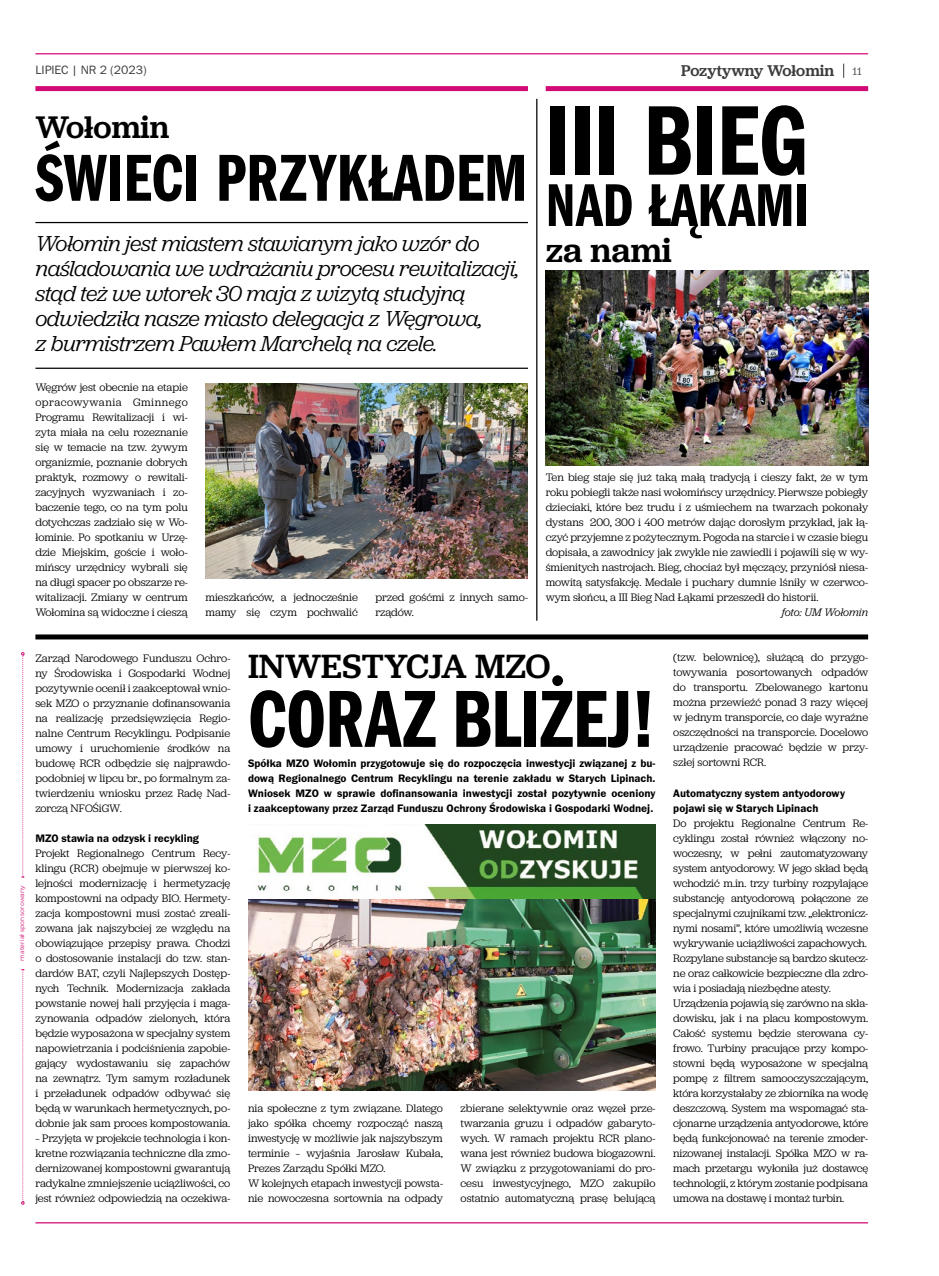
<style>
.page{position:relative;width:939px;height:1276px;background:#fff}
.page>*{position:absolute;margin:0;border:0;box-sizing:border-box;transform-origin:0 0}
.t1{font:102.5px "Franklin Gothic URW Com Dem";color:#000}
.t2{font:83.75px "Franklin Gothic URW Com Dem";letter-spacing:-.01em;color:#000}
.t3{font:68.75px "Franklin Gothic URW Com Dem";color:#000}
.t4{font:62.5px "Franklin Gothic URW Com Dem";color:#000}
.t5{font:500 35px "Jubilat";letter-spacing:-.005em;color:#000}
.t6{font:500 32.5px "Jubilat";color:#000}
.t7{font:italic 22.5px/25px "Jubilat";letter-spacing:-.02em;color:#000}
.t8{font:500 16.25px "Jubilat";color:#3c3c3b}
.t9{font:12.5px "Franklin Gothic URW Boo";color:#3c3c3b}
.t10{font:11.25px/15px "Jubilat";letter-spacing:-.01em;color:#000;text-align:justify}
.t11{font:11.25px/15px "Franklin Gothic URW Dem";color:#000;text-align:justify}
.t12{font:italic 11.25px "Jubilat";letter-spacing:-.005em;color:#000}
.t13{font:6.25px "Montserrat";letter-spacing:.015em;color:#ce1376}
.s1{font-weight:400;font-size:11.25px}
</style>
<div class="page">
<svg style="left:843px;top:64px;width:1px;height:14px"></svg>
<hr style="left:35px;top:53px;width:833px;height:1px;background:#d10a75">
<hr style="left:35px;top:1222px;width:833px;height:1px;background:#d10a75">
<div style="left:35px;top:634px;width:833px;height:5px;background:#000"></div>
<hr style="left:35px;top:222px;width:493px;height:1px;background:#000">
<hr style="left:35px;top:368px;width:493px;height:1px;background:#000">
<hr style="left:536px;top:99px;width:1px;height:521px;background:#000">
<div style="left:35px;top:86px;width:493px;height:5px;background:#d10a75"></div>
<div style="left:546px;top:86px;width:322px;height:5px;background:#d10a75"></div>
<svg style="left:21px;top:652px;width:3px;height:225px"></svg>
<svg style="left:21px;top:969px;width:3px;height:235px"></svg>
<img style="left:248px;top:898px;width:408px;height:192px">
<img style="left:257px;top:824px;width:399px;height:74px">
<img style="left:206px;top:384px;width:322px;height:195px">
<img style="left:546px;top:270px;width:322px;height:195px">
<p class="t9" style="left:35px;top:62px;width:113px">LIPIEC | NR 2 (2023)</p>
<h3 class="t8" style="left:681px;top:60px;width:182px">Pozytywny Wołomin <span class="s1">11</span></h3>
<h3 class="t6" style="left:35px;top:106px;width:135px">Wołomin</h3>
<h3 class="t3" style="left:35px;top:130px;width:493px">ŚWIECI PRZYKŁADEM</h3>
<h3 class="t7" style="left:35px;top:230px;width:485px">Wołomin jest miastem stawianym jako wzór do naśladowania we wdrażaniu procesu rewitalizacji, stąd też we wtorek 30 maja z wizytą studyjną odwiedziła nasze miasto delegacja z Węgrowa,<br>z burmistrzem Pawłem Marchelą na czele.</h3>
<p class="t10" style="left:35px;top:380px;width:154px">Węgrów jest obecnie na etapie opracowywania Gminnego Programu Rewitalizacji i wi&shy;zyta miała na celu rozeznanie się w temacie na tzw. żywym organizmie, poznanie dobrych praktyk, rozmowy o rewitali&shy;zacyjnych wyzwaniach i zo&shy;baczenie tego, co na tym polu dotychczas zadziało się w Wo&shy;łominie. Po spotkaniu w Urzę&shy;dzie Miejskim, goście i woło&shy;mińscy urzędnicy wybrali się na długi spacer po obszarze re&shy;witalizacji. Zmiany w centrum Wołomina są widoczne i cieszą</p>
<p class="t10" style="left:206px;top:590px;width:154px">mieszkańców, a jednocześnie mamy się czym pochwalić</p>
<p class="t10" style="left:376px;top:590px;width:154px">przed gośćmi z innych samo&shy;rządów.</p>
<h1 class="t1" style="left:546px;top:69px;width:264px">III BIEG</h1>
<h3 class="t4" style="left:546px;top:162px;width:265px">NAD ŁĄKAMI</h3>
<h3 class="t5" style="left:546px;top:228px;width:128px">za nami</h3>
<p class="t10" style="left:546px;top:470px;width:324px">Ten bieg staje się już taką małą tradycją i cieszy fakt, że w tym roku pobiegli także nasi wołomińscy urzędnicy. Pierwsze pobiegły dzieciaki, które bez trudu i z uśmiechem na twarzach pokonały dystans 200, 300 i 400 metrów dając dorosłym przykład, jak łą&shy;czyć przyjemne z pożytecznym. Pogoda na starcie i w czasie biegu dopisała, a zawodnicy jak zwykle nie zawiedli i pojawili się w wy&shy;śmienitych nastrojach. Bieg, chociaż był męczący, przyniósł niesa&shy;mowitą satysfakcję. Medale i puchary dumnie lśniły w czerwco&shy;wym słońcu, a III Bieg Nad Łąkami przeszedł do historii.</p>
<p class="t12" style="left:782px;top:606px;width:88px">foto: UM Wołomin</p>
<p class="t13" style="left:18px;top:960px;width:77px;rotate:-90deg">materiał sponsorowany</p>
<p class="t10" style="left:35px;top:650px;width:196px">Zarząd Narodowego Funduszu Ochro&shy;ny Środowiska i Gospodarki Wodnej pozytywnie ocenił i zaakceptował wnio&shy;sek MZO o przyznanie dofinansowania na realizację przedsięwzięcia Regio&shy;nalne Centrum Recyklingu. Podpisanie umowy i uruchomienie środków na budowę RCR odbędzie się najprawdo&shy;podobniej w lipcu br., po formalnym za&shy;twierdzeniu wniosku przez Radę Nad&shy;zorczą NFOŚiGW.</p>
<p class="t11" style="left:35px;top:830px;width:165px">MZO stawia na odzysk i recykling</p>
<p class="t10" style="left:35px;top:845px;width:196px">Projekt Regionalnego Centrum Recy&shy;klingu (RCR) obejmuje w pierwszej ko&shy;lejności modernizację i hermetyzację kompostowni na odpady BIO. Hermety&shy;zacja kompostowni musi zostać zreali&shy;zowana jak najszybciej ze względu na obowiązujące przepisy prawa. Chodzi o dostosowanie instalacji do tzw. stan&shy;dardów BAT, czyli Najlepszych Dostęp&shy;nych Technik. Modernizacja zakłada powstanie nowej hali przyjęcia i maga&shy;zynowania odpadów zielonych, która będzie wyposażona w specjalny system napowietrzania i podciśnienia zapobie&shy;gający wydostawaniu się zapachów na zewnątrz. Tym samym rozładunek i przeładunek odpadów odbywać się będą w warunkach hermetycznych, po&shy;dobnie jak sam proces kompostowania.</p>
<p class="t10" style="left:35px;top:1130px;width:196px">– Przyjęta w projekcie technologia i kon&shy;kretne rozwiązania techniczne dla zmo&shy;dernizowanej kompostowni gwarantują radykalne zmniejszenie uciążliwości, co jest również odpowiedzią na oczekiwa-</p>
<h3 class="t5" style="left:248px;top:643px;width:304px">INWESTYCJA MZO</h3>
<h2 class="t2" style="left:248px;top:660px;width:409px">CORAZ BLIŻEJ!</h2>
<p class="t11" style="left:248px;top:755px;width:409px">Spółka MZO Wołomin przygotowuje się do rozpoczęcia inwestycji związanej z bu&shy;dową Regionalnego Centrum Recyklingu na terenie zakładu w Starych Lipinach.<br>Wniosek MZO w sprawie dofinansowania inwestycji został pozytywnie oceniony i zaakceptowany przez Zarząd Funduszu Ochrony Środowiska i Gospodarki Wodnej.</p>
<p class="t10" style="left:248px;top:1100px;width:196px;text-align:left">nia społeczne z tym związane. Dlatego jako spółka chcemy rozpocząć naszą inwestycję w możliwie jak najszybszym terminie – wyjaśnia Jarosław Kubała, Prezes Zarządu Spółki MZO.<br>W kolejnych etapach inwestycji powsta&shy;nie nowoczesna sortownia na odpady</p>
<p class="t10" style="left:461px;top:1100px;width:196px">zbierane selektywnie oraz węzeł prze&shy;twarzania gruzu i odpadów gabaryto&shy;wych. W ramach projektu RCR plano&shy;wana jest również budowa biogazowni.<br>W związku z przygotowaniami do pro&shy;cesu inwestycyjnego, MZO zakupiło ostatnio automatyczną prasę belującą</p>
<p class="t10" style="left:673px;top:650px;width:196px">(tzw. belownicę), służącą do przygo&shy;towywania posortowanych odpadów do transportu. Zbelowanego kartonu można przewieźć ponad 3 razy więcej w jednym transporcie, co daje wyraźne oszczędności na transporcie. Docelowo urządzenie pracować będzie w przy&shy;szłej sortowni RCR.</p>
<p class="t11" style="left:673px;top:785px;width:173px">Automatyczny system antyodorowy pojawi się w Starych Lipinach</p>
<p class="t10" style="left:673px;top:815px;width:196px;text-align:left">Do projektu Regionalne Centrum Re&shy;cyklingu został również włączony no&shy;woczesny, w pełni zautomatyzowany system antyodorowy. W jego skład będą wchodzić m.in. trzy turbiny rozpylające substancję antyodorową połączone ze specjalnymi czujnikami tzw. „elektronicz&shy;nymi nosami”, które umożliwią wczesne wykrywanie uciążliwości zapachowych.<br>Rozpylane substancje są bardzo skutecz&shy;ne oraz całkowicie bezpieczne dla zdro&shy;wia i posiadają niezbędne atesty.<br>Urządzenia pojawią się zarówno na skła&shy;dowisku, jak i na placu kompostowym.<br>Całość systemu będzie sterowana cy&shy;frowo. Turbiny pracujące przy kompo&shy;stowni będą wyposażone w specjalną pompę z filtrem samooczyszczającym, która korzystałaby ze zbiornika na wodę deszczową. System ma wspomagać sta&shy;cjonarne urządzenia antyodorowe, które będą funkcjonować na terenie zmoder&shy;nizowanej instalacji. Spółka MZO w ra&shy;mach przetargu wyłoniła już dostawcę technologii, z którym zostanie podpisana umowa na dostawę i montaż turbin.</p>
</div>
